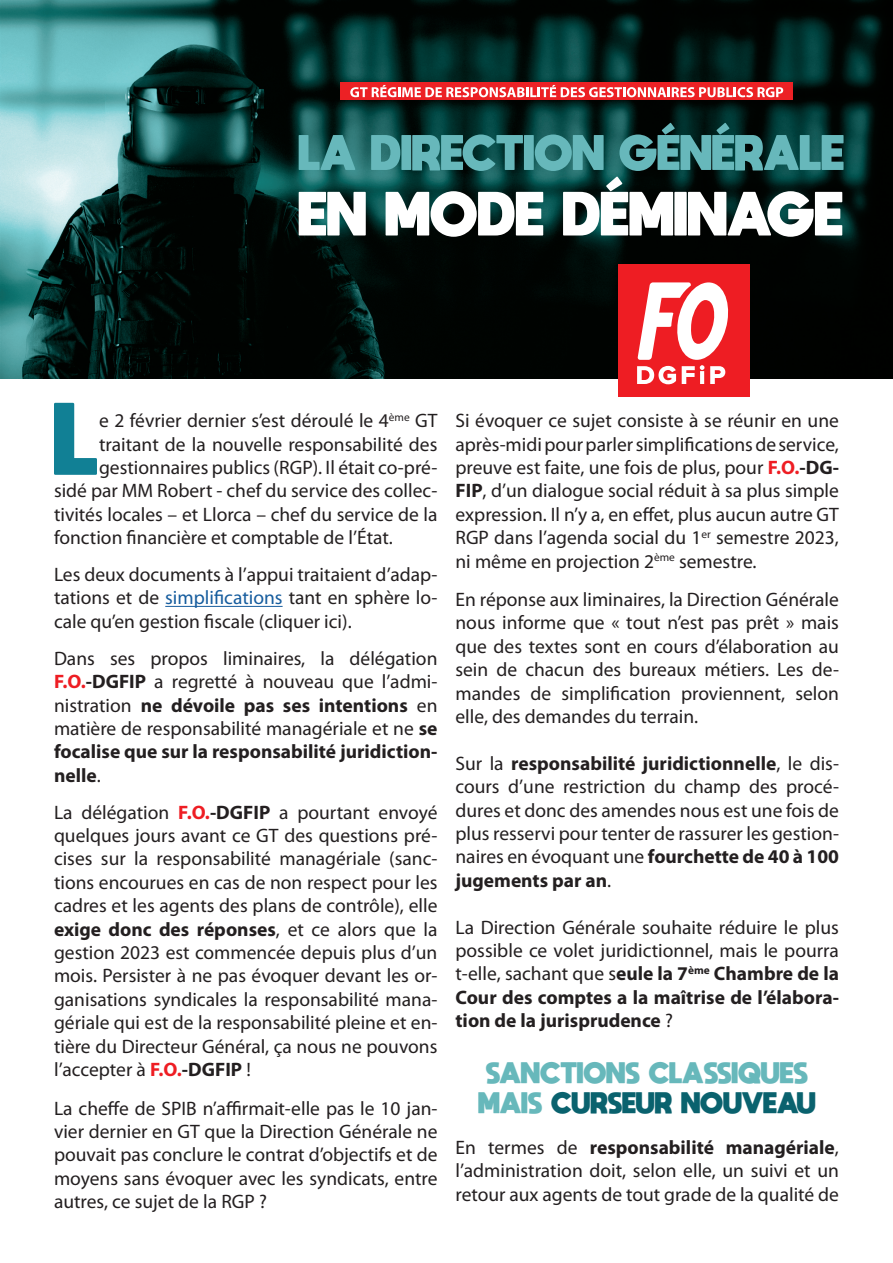
<style>
.page{position:relative;width:893px;height:1263px;background:#fff}
.page>*{position:absolute;margin:0;border:0;box-sizing:border-box;transform-origin:0 0}
.t1{font:800 72px "moon get";color:#118095}
.t2{font:800 21px "moon get";color:#67b8bb}
.t3{font:800 21px "moon get";color:#0a626e}
.t4{font:19.5px/23.4px "Myriad Pro";color:#231f20;text-align:justify}
.s1{color:#175d9e}
.s2{font-weight:700;color:#ee1d23}
.s3{font-weight:700}
.s4{color:#67b8bb}
</style>
<div class="page">
<hr style="left:165px;top:606px;width:118px;height:1px;background:#175d9e">
<img style="left:0;top:0;width:893px;height:378px">
<svg style="left:299px;top:135px;width:56px;height:35px;background:#499596"></svg>
<svg style="left:371px;top:134px;width:233px;height:37px;background:#499192"></svg>
<svg style="left:619px;top:123px;width:224px;height:48px;background:#387575"></svg>
<svg style="left:299px;top:192px;width:67px;height:43px"></svg>
<svg style="left:386px;top:191px;width:157px;height:46px"></svg>
<svg style="left:563px;top:177px;width:279px;height:60px"></svg>
<div style="left:340px;top:82px;width:452px;height:18px;background:#ec2125"></div>
<svg style="left:350px;top:85px;width:433px;height:12px"></svg>
<div style="left:618px;top:265px;width:131px;height:132px;background:#ee1d23"></div>
<svg style="left:637px;top:282px;width:92px;height:102px"></svg>
<p class="t1" style="left:54px;top:393px;width:47px">L</p>
<p class="t4" style="left:99px;top:409px;width:340px">e 2 février dernier s’est déroulé le 4<sup>ème</sup> GT</p>
<p class="t4" style="left:99px;top:432px;width:340px">traitant de la nouvelle responsabilité des</p>
<p class="t4" style="left:99px;top:455px;width:340px">gestionnaires publics (RGP). Il était co-pré-</p>
<p class="t4" style="left:54px;top:479px;width:385px">sidé par MM Robert - chef du service des collec-</p>
<p class="t4" style="left:54px;top:502px;width:385px">tivités locales – et Llorca – chef du service de la</p>
<p class="t4" style="left:54px;top:526px;width:340px">fonction financière et comptable de l’État.</p>
<p class="t4" style="left:54px;top:562px;width:385px">Les deux documents à l’appui traitaient d’adap&shy;tations et de <span class="s1">simplifications</span> tant en sphère lo&shy;cale qu’en gestion fiscale (cliquer ici).</p>
<p class="t4" style="left:54px;top:646px;width:385px">Dans ses propos liminaires, la délégation <span class="s2">F.O.</span><span class="s3">-DGFIP</span> a regretté à nouveau que l’admi&shy;nistration <span class="s3">ne dévoile pas ses intentions</span> en matière de responsabilité managériale et ne <span class="s3">se focalise que sur la responsabilité juridiction&shy;nelle</span>.</p>
<p class="t4" style="left:54px;top:800px;width:385px">La délégation <span class="s2">F.O.</span><span class="s3">-DGFIP</span> a pourtant envoyé quelques jours avant ce GT des questions pré&shy;cises sur la responsabilité managériale (sanc&shy;tions encourues en cas de non respect pour les cadres et les agents des plans de contrôle), elle <span class="s3">exige donc des réponses</span>, et ce alors que la gestion 2023 est commencée depuis plus d’un mois. Persister à ne pas évoquer devant les or&shy;ganisations syndicales la responsabilité mana&shy;gériale qui est de la responsabilité pleine et en&shy;tière du Directeur Général, ça nous ne pouvons l’accepter à <span class="s2">F.O.</span><span class="s3">-DGFIP</span> !</p>
<p class="t4" style="left:54px;top:1096px;width:385px">La cheffe de SPIB n’affirmait-elle pas le 10 jan&shy;vier dernier en GT que la Direction Générale ne pouvait pas conclure le contrat d’objectifs et de moyens sans évoquer avec les syndicats, entre autres, ce sujet de la RGP ?</p>
<p class="t4" style="left:455px;top:409px;width:385px">Si évoquer ce sujet consiste à se réunir en une après-midi pour parler simplifications de service, preuve est faite, une fois de plus, pour <span class="s2">F.O.</span><span class="s3">-DG-FIP</span>, d’un dialogue social réduit à sa plus simple expression. Il n’y a, en effet, plus aucun autre GT RGP dans l’agenda social du 1<sup>er</sup> semestre 2023, ni même en projection 2<sup>ème</sup> semestre.</p>
<p class="t4" style="left:455px;top:587px;width:385px">En réponse aux liminaires, la Direction Générale nous informe que « tout n’est pas prêt » mais que des textes sont en cours d’élaboration au sein de chacun des bureaux métiers. Les de&shy;mandes de simplification proviennent, selon elle, des demandes du terrain.</p>
<p class="t4" style="left:455px;top:751px;width:385px">Sur la <span class="s3">responsabilité juridictionnelle</span>, le dis&shy;cours d’une restriction du champ des procé&shy;dures et donc des amendes nous est une fois de plus resservi pour tenter de rassurer les gestion&shy;naires en évoquant une <span class="s3">fourchette de 40 à 100 jugements par an</span>.</p>
<p class="t4" style="left:455px;top:915px;width:385px">La Direction Générale souhaite réduire le plus possible ce volet juridictionnel, mais le pourra t-elle, sachant que s<span class="s3">eule la 7</span><sup>ème</sup> <span class="s3">Chambre de la Cour des comptes a la maîtrise de l’élabora&shy;tion de la jurisprudence</span> ?</p>
<p class="t2" style="left:486px;top:1059px;width:324px">SANCTIONS CLASSIQUES</p>
<p class="t3" style="left:478px;top:1089px;width:339px"><span class="s4">MAIS</span> CURSEUR NOUVEAU</p>
<p class="t4" style="left:455px;top:1135px;width:385px">En termes de <span class="s3">responsabilité managériale</span>, l’administration doit, selon elle, un suivi et un retour aux agents de tout grade de la qualité de</p>
</div>
